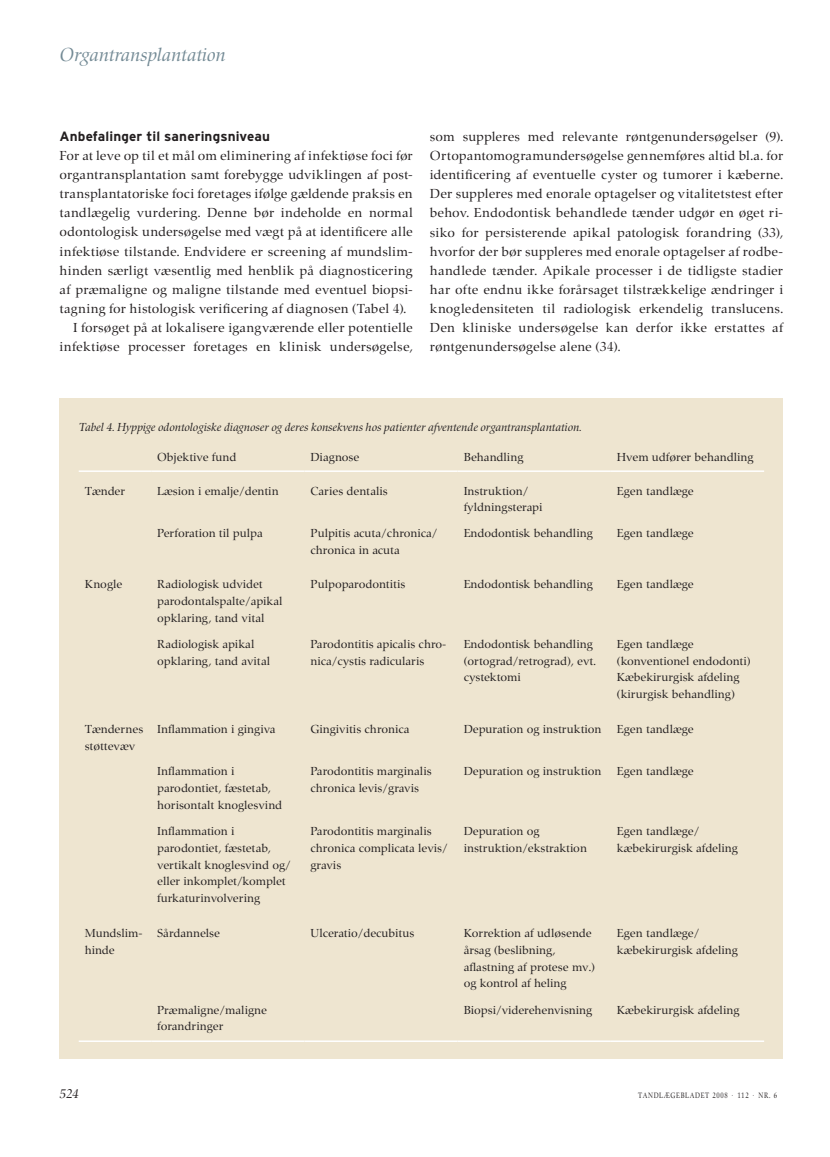
<style>
.page{position:relative;width:830px;height:1157px;background:#fff}
.page>*{position:absolute;margin:0;border:0;box-sizing:border-box;transform-origin:0 0}
.t1{font:italic 19.5px "Zapf Renaissance BEF";color:#738a95}
.t2{font:13.5px/19.2px "Zapf Renaissance BEF";letter-spacing:.01em;color:#231f20;text-align:justify}
.t3{font:700 13.5px "Interstate";letter-spacing:.01em;color:#231f20}
.t4{font:italic 13.5px "Zapf Renaissance BEF";color:#231f20}
.t5{font:12px/16.8px "Zapf Renaissance BEF";color:#231f20}
.t6{font:italic 12px "Zapf Renaissance BEF";color:#231f20}
.t7{font:8.1px "Zapf Renaissance BEF";letter-spacing:.11em;color:#231f20;scale:.81 1}
</style>
<div class="page">
<div style="left:59px;top:398px;width:723px;height:661px;background:#eee5d0"></div>
<hr style="left:79px;top:470px;width:72px;height:2px;background:#fff">
<hr style="left:151px;top:470px;width:153px;height:2px;background:#fff">
<hr style="left:304px;top:470px;width:153px;height:2px;background:#fff">
<hr style="left:457px;top:470px;width:153px;height:2px;background:#fff">
<hr style="left:610px;top:470px;width:153px;height:2px;background:#fff">
<hr style="left:79px;top:1040px;width:72px;height:1px;background:#fff">
<hr style="left:151px;top:1040px;width:153px;height:1px;background:#fff">
<hr style="left:304px;top:1040px;width:153px;height:1px;background:#fff">
<hr style="left:457px;top:1040px;width:153px;height:1px;background:#fff">
<hr style="left:610px;top:1040px;width:153px;height:1px;background:#fff">
<h1 class="t1" style="left:59px;top:44px;width:167px">Organtransplantation</h1>
<p class="t3" style="left:59px;top:128px;width:212px">Anbefalinger til saneringsniveau</p>
<p class="t2" style="left:59px;top:146px;width:354px">For at leve op til et mål om eliminering af infektiøse foci før</p>
<p class="t2" style="left:59px;top:165px;width:354px">organtransplantation samt forebygge udviklingen af post-</p>
<p class="t2" style="left:59px;top:184px;width:354px">transplantatoriske foci foretages ifølge gældende praksis en</p>
<p class="t2" style="left:59px;top:204px;width:354px">tandlægelig vurdering. Denne bør indeholde en normal</p>
<p class="t2" style="left:59px;top:223px;width:354px">odontologisk undersøgelse med vægt på at identificere alle</p>
<p class="t2" style="left:59px;top:242px;width:354px">infektiøse tilstande. Endvidere er screening af mundslim-</p>
<p class="t2" style="left:59px;top:261px;width:354px">hinden særligt væsentlig med henblik på diagnosticering</p>
<p class="t2" style="left:59px;top:280px;width:354px">af præmaligne og maligne tilstande med eventuel biopsi-</p>
<p class="t2" style="left:59px;top:299px;width:348px">tagning for histologisk verificering af diagnosen (Tabel 4).</p>
<p class="t2" style="left:73px;top:318px;width:341px">I forsøget på at lokalisere igangværende eller potentielle</p>
<p class="t2" style="left:59px;top:338px;width:354px">infektiøse processer foretages en klinisk undersøgelse,</p>
<p class="t2" style="left:429px;top:127px;width:354px">som suppleres med relevante røntgenundersøgelser (9).<br>Ortopantomogramundersøgelse gennemføres altid bl.a. for identificering af eventuelle cyster og tumorer i kæberne.<br>Der suppleres med enorale optagelser og vitalitetstest efter behov. Endodontisk behandlede tænder udgør en øget ri&shy;siko for persisterende apikal patologisk forandring (33), hvorfor der bør suppleres med enorale optagelser af rodbe&shy;handlede tænder. Apikale processer i de tidligste stadier har ofte endnu ikke forårsaget tilstrækkelige ændringer i knogledensiteten til radiologisk erkendelig translucens.<br>Den kliniske undersøgelse kan derfor ikke erstattes af røntgenundersøgelse alene (34).</p>
<p class="t6" style="left:79px;top:421px;width:504px">Tabel 4. Hyppige odontologiske diagnoser og deres konsekvens hos patienter afventende organtransplantation.</p>
<p class="t5" style="left:157px;top:448px;width:81px">Objektive fund</p>
<p class="t5" style="left:310px;top:448px;width:50px">Diagnose</p>
<p class="t5" style="left:463px;top:448px;width:61px">Behandling</p>
<p class="t5" style="left:616px;top:448px;width:138px">Hvem udfører behandling</p>
<p class="t5" style="left:85px;top:482px;width:42px">Tænder</p>
<p class="t5" style="left:157px;top:482px;width:123px">Læsion i emalje/dentin</p>
<p class="t5" style="left:310px;top:482px;width:79px">Caries dentalis</p>
<p class="t5" style="left:463px;top:482px;width:80px">Instruktion/ fyldningsterapi</p>
<p class="t5" style="left:616px;top:482px;width:78px">Egen tandlæge</p>
<p class="t5" style="left:157px;top:525px;width:107px">Perforation til pulpa</p>
<p class="t5" style="left:310px;top:525px;width:128px">Pulpitis acuta/chronica/ chronica in acuta</p>
<p class="t5" style="left:463px;top:525px;width:131px">Endodontisk behandling</p>
<p class="t5" style="left:616px;top:525px;width:78px">Egen tandlæge</p>
<p class="t5" style="left:85px;top:576px;width:39px">Knogle</p>
<p class="t5" style="left:157px;top:576px;width:127px">Radiologisk udvidet parodontalspalte/apikal opklaring, tand vital</p>
<p class="t5" style="left:310px;top:576px;width:96px">Pulpoparodontitis</p>
<p class="t5" style="left:463px;top:576px;width:131px">Endodontisk behandling</p>
<p class="t5" style="left:616px;top:576px;width:78px">Egen tandlæge</p>
<p class="t5" style="left:157px;top:635px;width:114px">Radiologisk apikal opklaring, tand avital</p>
<p class="t5" style="left:310px;top:635px;width:137px">Parodontitis apicalis chro&shy;nica/cystis radicularis</p>
<p class="t5" style="left:463px;top:635px;width:134px">Endodontisk behandling (ortograd/retrograd), evt. cystektomi</p>
<p class="t5" style="left:616px;top:635px;width:135px">Egen tandlæge (konventionel endodonti)<br>Kæbekirurgisk afdeling (kirurgisk behandling)</p>
<p class="t5" style="left:85px;top:721px;width:60px">Tændernes støttevæv</p>
<p class="t5" style="left:157px;top:721px;width:120px">Inflammation i gingiva</p>
<p class="t5" style="left:310px;top:721px;width:100px">Gingivitis chronica</p>
<p class="t5" style="left:463px;top:721px;width:139px">Depuration og instruktion</p>
<p class="t5" style="left:616px;top:721px;width:78px">Egen tandlæge</p>
<p class="t5" style="left:157px;top:763px;width:126px">Inflammation i parodontiet, fæstetab, horisontalt knoglesvind</p>
<p class="t5" style="left:310px;top:763px;width:123px">Parodontitis marginalis chronica levis/gravis</p>
<p class="t5" style="left:463px;top:763px;width:139px">Depuration og instruktion</p>
<p class="t5" style="left:616px;top:763px;width:78px">Egen tandlæge</p>
<p class="t5" style="left:157px;top:823px;width:135px">Inflammation i parodontiet, fæstetab, vertikalt knoglesvind og/ eller inkomplet/komplet furkaturinvolvering</p>
<p class="t5" style="left:310px;top:823px;width:139px">Parodontitis marginalis chronica complicata levis/ gravis</p>
<p class="t5" style="left:463px;top:823px;width:125px">Depuration og instruktion/ekstraktion</p>
<p class="t5" style="left:616px;top:823px;width:123px">Egen tandlæge/ kæbekirurgisk afdeling</p>
<p class="t5" style="left:85px;top:925px;width:59px">Mundslim&shy;hinde</p>
<p class="t5" style="left:157px;top:925px;width:64px">Sårdannelse</p>
<p class="t5" style="left:310px;top:925px;width:105px">Ulceratio/decubitus</p>
<p class="t5" style="left:463px;top:925px;width:133px">Korrektion af udløsende årsag (beslibning, aflastning af protese mv.) og kontrol af heling</p>
<p class="t5" style="left:616px;top:925px;width:123px">Egen tandlæge/ kæbekirurgisk afdeling</p>
<p class="t5" style="left:157px;top:1001px;width:111px">Præmaligne/maligne forandringer</p>
<p class="t5" style="left:463px;top:1001px;width:130px">Biopsi/viderehenvisning</p>
<p class="t5" style="left:616px;top:1001px;width:124px">Kæbekirurgisk afdeling</p>
<p class="t4" style="left:59px;top:1086px;width:21px">524</p>
<p class="t7" style="left:637px;top:1091px;width:173px">TANDLÆGEBLADET 2008 · 112 · NR. 6</p>
</div>
